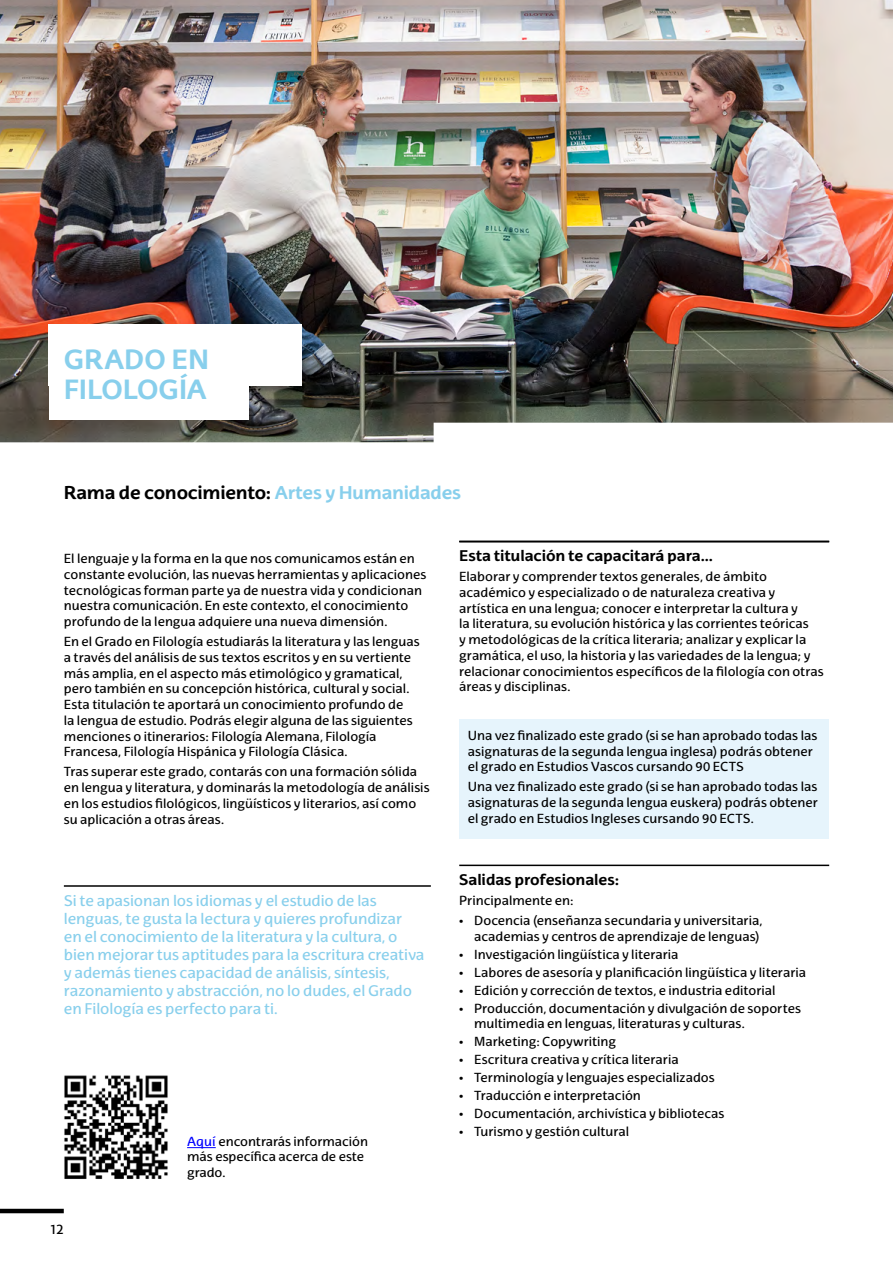
<style>
.page{position:relative;width:893px;height:1263px;background:#fff}
.page>*{position:absolute;margin:0;border:0;box-sizing:border-box;transform-origin:0 0}
.t1{font:700 27px/30px "EHU Sans";letter-spacing:-.005em;color:#88cfec}
.t2{font:700 18px "EHU Sans";letter-spacing:-.02em;color:#000}
.t3{font:15px/18px "EHU Sans";letter-spacing:-.005em;color:#88cfec}
.t4{font:700 15px "EHU Sans";letter-spacing:-.01em;color:#000}
.t5{font:13.5px "EHU Sans";color:#000}
.t6{font:12.75px/15.8px "EHU Sans";color:#000}
.s1{color:#88cfec}
.s2{color:#00f}
</style>
<div class="page">
<img style="left:0;top:0;width:893px;height:442px">
<svg style="left:434px;top:423px;width:459px;height:19px"></svg>
<svg style="left:0;top:442px;width:830px;height:101px"></svg>
<div style="left:49px;top:358px;width:200px;height:62px;background:#fff"></div>
<div style="left:49px;top:325px;width:253px;height:61px;background:#fff"></div>
<hr style="left:0;top:1209px;width:64px;height:4px;background:#000">
<div style="left:459px;top:719px;width:370px;height:119px;background:#e6f4fc"></div>
<hr style="left:64px;top:885px;width:367px;height:2px;background:#000">
<hr style="left:459px;top:540px;width:370px;height:2px;background:#000">
<hr style="left:459px;top:865px;width:370px;height:1px;background:#000">
<svg style="left:187px;top:1147px;width:29px;height:1px"></svg>
<img style="left:64px;top:1075px;width:104px;height:104px">
<h1 class="t1" style="left:64px;top:344px;width:147px">GRADO EN<br>FILOLOGÍA</h1>
<h2 class="t2" style="left:64px;top:481px;width:399px">Rama de conocimiento: <span class="s1">Artes y Humanidades</span></h2>
<p class="t6" style="left:64px;top:550px;width:364px">El lenguaje y la forma en la que nos comunicamos están en constante evolución, las nuevas herramientas y aplicaciones tecnológicas forman parte ya de nuestra vida y condicionan nuestra comunicación. En este contexto, el conocimiento profundo de la lengua adquiere una nueva dimensión.</p>
<p class="t6" style="left:64px;top:633px;width:357px">En el Grado en Filología estudiarás la literatura y las lenguas a través del análisis de sus textos escritos y en su vertiente más amplia, en el aspecto más etimológico y gramatical, pero también en su concepción histórica, cultural y social.<br>Esta titulación te aportará un conocimiento profundo de<br>la lengua de estudio. Podrás elegir alguna de las siguientes menciones o itinerarios: Filología Alemana, Filología Francesa, Filología Hispánica y Filología Clásica.</p>
<p class="t6" style="left:64px;top:764px;width:367px">Tras superar este grado, contarás con una formación sólida en lengua y literatura, y dominarás la metodología de análisis en los estudios filológicos, lingüísticos y literarios, así como su aplicación a otras áreas.</p>
<p class="t3" style="left:64px;top:891px;width:362px">Si te apasionan los idiomas y el estudio de las lenguas, te gusta la lectura y quieres profundizar<br>en el conocimiento de la literatura y la cultura, o bien mejorar tus aptitudes para la escritura creativa y además tienes capacidad de análisis, síntesis, razonamiento y abstracción, no lo dudes, el Grado en Filología es perfecto para ti.</p>
<p class="t5" style="left:49px;top:1221px;width:16px">12</p>
<p class="t6" style="left:187px;top:1133px;width:182px"><span class="s2">Aquí</span> encontrarás información más específica acerca de este grado.</p>
<p class="t4" style="left:459px;top:546px;width:255px">Esta titulación te capacitará para…</p>
<p class="t6" style="left:459px;top:569px;width:366px">Elaborar y comprender textos generales, de ámbito académico y especializado o de naturaleza creativa y artística en una lengua; conocer e interpretar la cultura y<br>la literatura, su evolución histórica y las corrientes teóricas<br>y metodológicas de la crítica literaria; analizar y explicar la gramática, el uso, la historia y las variedades de la lengua; y relacionar conocimientos específicos de la filología con otras áreas y disciplinas.</p>
<p class="t6" style="left:468px;top:727px;width:351px">Una vez finalizado este grado (si se han aprobado todas las asignaturas de la segunda lengua inglesa) podrás obtener el grado en Estudios Vascos cursando 90 ECTS</p>
<p class="t6" style="left:468px;top:779px;width:351px;text-align:justify">Una vez finalizado este grado (si se han aprobado todas las asignaturas de la segunda lengua euskera) podrás obtener el grado en Estudios Ingleses cursando 90 ECTS.</p>
<p class="t4" style="left:459px;top:870px;width:161px">Salidas profesionales:</p>
<p class="t6" style="left:459px;top:893px;width:116px">Principalmente en:</p>
<p class="t6" style="left:459px;top:913px;width:305px;text-align:right">• Docencia (enseñanza secundaria y universitaria, academias y centros de aprendizaje de lenguas)</p>
<p class="t6" style="left:459px;top:946px;width:221px">• Investigación lingüística y literaria</p>
<p class="t6" style="left:459px;top:964px;width:348px">• Labores de asesoría y planificación lingüística y literaria</p>
<p class="t6" style="left:459px;top:982px;width:318px">• Edición y corrección de textos, e industria editorial</p>
<p class="t6" style="left:474px;top:1000px;width:328px;text-indent:-15px">• Producción, documentación y divulgación de soportes multimedia en lenguas, literaturas y culturas.</p>
<p class="t6" style="left:459px;top:1033px;width:158px">• Marketing: Copywriting</p>
<p class="t6" style="left:459px;top:1051px;width:221px">• Escritura creativa y crítica literaria</p>
<p class="t6" style="left:459px;top:1069px;width:257px">• Terminología y lenguajes especializados</p>
<p class="t6" style="left:459px;top:1087px;width:183px">• Traducción e interpretación</p>
<p class="t6" style="left:459px;top:1105px;width:267px">• Documentación, archivística y bibliotecas</p>
<p class="t6" style="left:459px;top:1123px;width:171px">• Turismo y gestión cultural</p>
</div>
